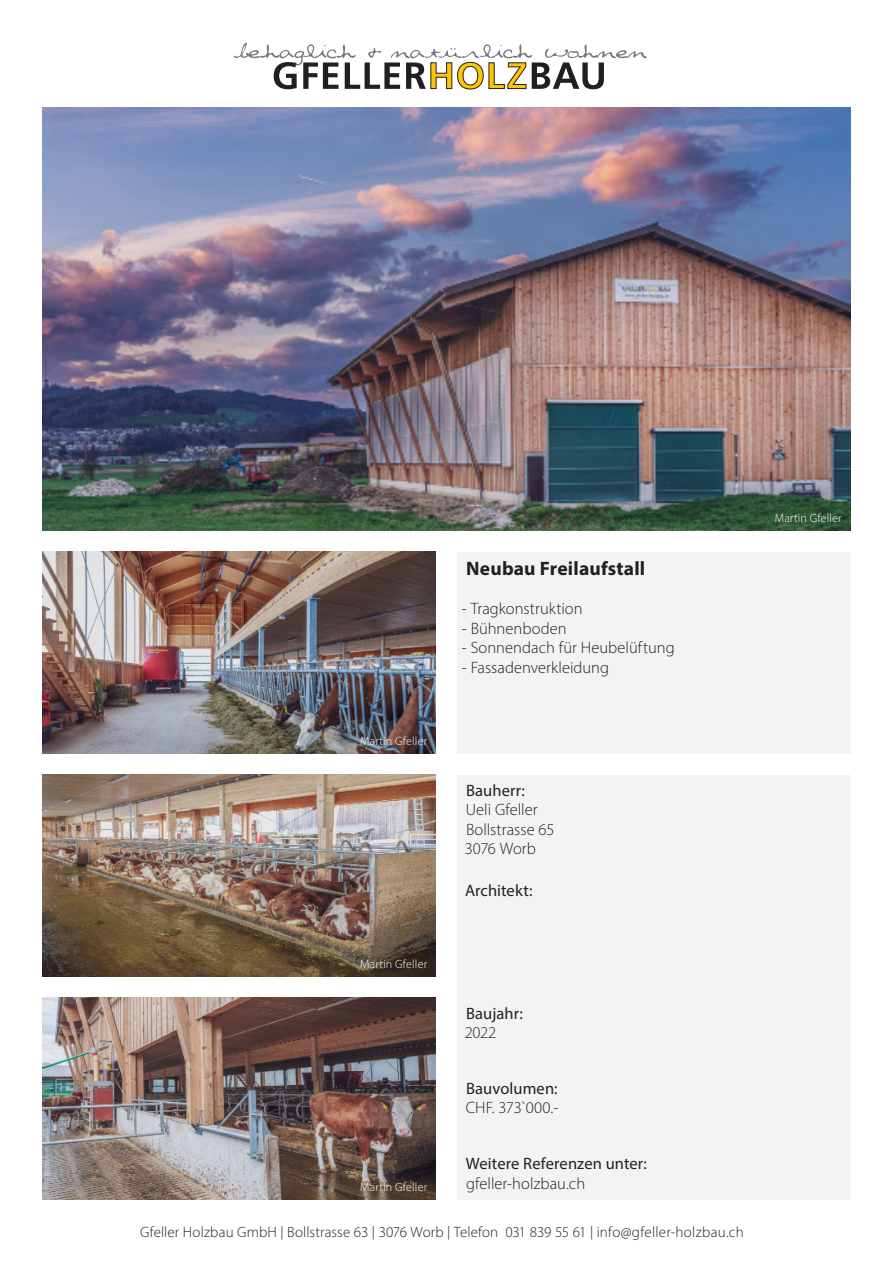
<style>
.page{position:relative;width:893px;height:1263px;background:#fff}
.page>*{position:absolute;margin:0;border:0;box-sizing:border-box;transform-origin:0 0}
.Mengentext_Frutiger{font:700 19.5px "Myriad Pro";letter-spacing:.01em;color:#231f20}
.Mengentext_Frutiger-2{font:300 16.5px/19.5px "Myriad Pro";color:#231f20}
.Mengentext_Frutiger-3{font:16.5px "Myriad Pro";letter-spacing:.005em;color:#231f20}
.Mengentext_Frutiger-4{font:300 15px "Myriad Pro";letter-spacing:.01em;color:#231f20}
.Mengentext_Frutiger-5{font:300 12px "Myriad Pro";letter-spacing:.015em;color:#fff}
.s1{font-family:"Work Sans"}
</style>
<div class="page">
<svg style="left:234px;top:43px;width:413px;height:47px"></svg>
<img style="left:43px;top:107px;width:807px;height:424px">
<img style="left:43px;top:552px;width:393px;height:201px">
<img style="left:43px;top:998px;width:393px;height:201px">
<img style="left:43px;top:775px;width:393px;height:201px">
<div style="left:457px;top:775px;width:393px;height:424px;background:#f2f3f4"></div>
<div style="left:457px;top:552px;width:393px;height:201px;background:#f2f3f4"></div>
<p class="Mengentext_Frutiger-5" style="left:360px;top:734px;width:69px">Martin Gfeller</p>
<p class="Mengentext_Frutiger-5" style="left:360px;top:957px;width:69px">Martin Gfeller</p>
<p class="Mengentext_Frutiger-5" style="left:360px;top:1179px;width:69px">Martin Gfeller</p>
<p class="Mengentext_Frutiger" style="left:466px;top:556px;width:180px">Neubau Freilaufstall</p>
<p class="Mengentext_Frutiger-2" style="left:462px;top:599px;width:122px">- Tragkonstruktion</p>
<p class="Mengentext_Frutiger-2" style="left:462px;top:618px;width:106px">- Bühnenboden</p>
<p class="Mengentext_Frutiger-2" style="left:462px;top:638px;width:214px">- Sonnendach für Heubelüftung</p>
<p class="Mengentext_Frutiger-2" style="left:462px;top:657px;width:149px">- Fassadenverkleidung</p>
<p class="Mengentext_Frutiger-3" style="left:466px;top:780px;width:60px">Bauherr:</p>
<p class="Mengentext_Frutiger-2" style="left:465px;top:800px;width:91px">Ueli Gfeller<br>Bollstrasse 65<br>3076 Worb</p>
<p class="Mengentext_Frutiger-3" style="left:465px;top:881px;width:69px">Architekt:</p>
<p class="Mengentext_Frutiger-3" style="left:466px;top:1003px;width:58px">Baujahr:</p>
<p class="Mengentext_Frutiger-2" style="left:465px;top:1022px;width:33px">2022</p>
<p class="Mengentext_Frutiger-3" style="left:466px;top:1078px;width:93px">Bauvolumen:</p>
<p class="Mengentext_Frutiger-2" style="left:466px;top:1098px;width:94px">CHF. 373`000.-</p>
<p class="Mengentext_Frutiger-3" style="left:466px;top:1153px;width:183px">Weitere Referenzen unter:</p>
<p class="Mengentext_Frutiger-2" style="left:466px;top:1173px;width:121px">gfeller-holzbau.ch</p>
<p class="Mengentext_Frutiger-4" style="left:140px;top:1223px;width:605px">Gfeller Holzbau GmbH <span class="s1">|</span> Bollstrasse 63 <span class="s1">|</span> 3076 Worb <span class="s1">|</span> Telefon 031 839 55 61 <span class="s1">|</span> info@gfeller-holzbau.ch</p>
<p class="Mengentext_Frutiger-5" style="left:775px;top:511px;width:69px">Martin Gfeller</p>
</div>
